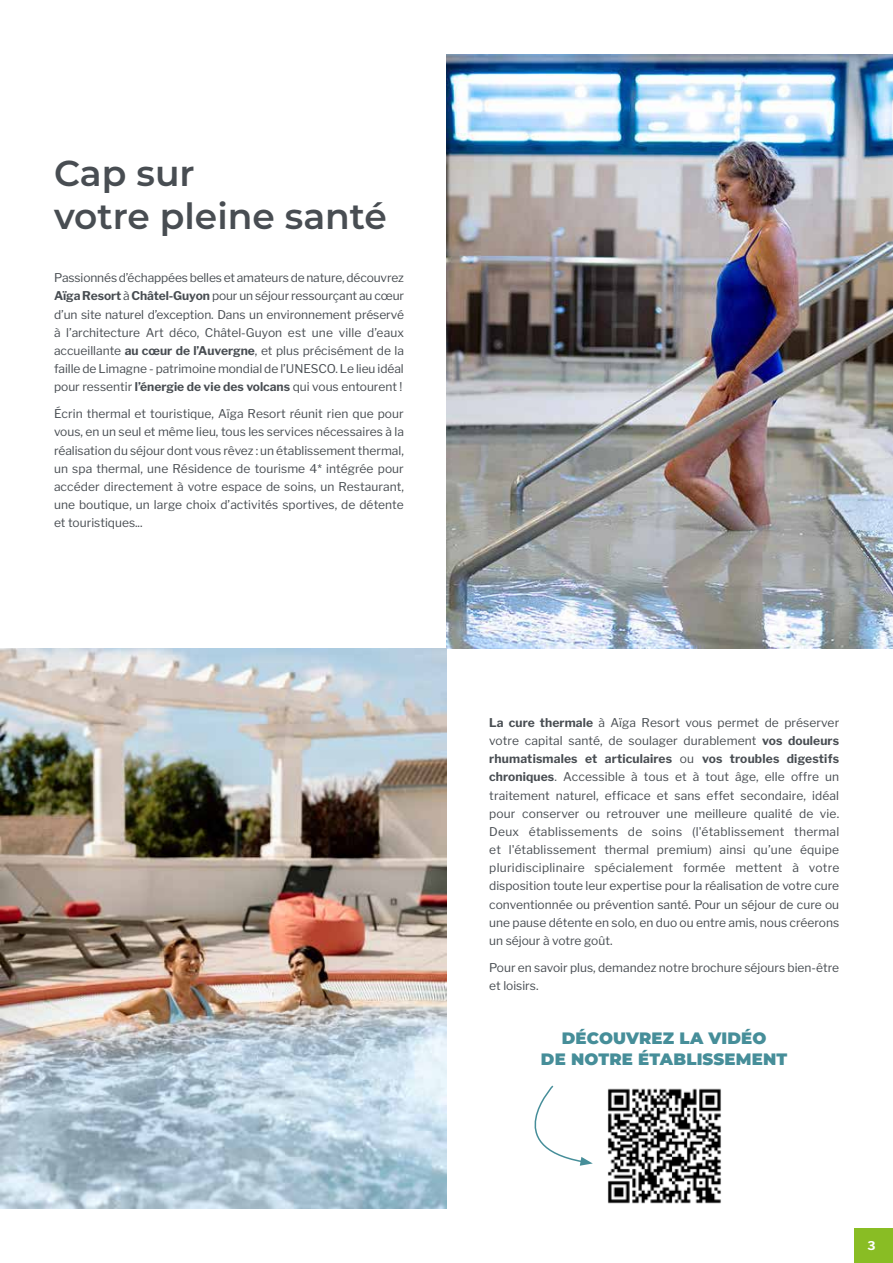
<style>
.page{position:relative;width:893px;height:1263px;background:#fff}
.page>*{position:absolute;margin:0;border:0;box-sizing:border-box;transform-origin:0 0}
.t1{font:600 36px/43.2px "Montserrat";color:#484d52}
.t2{font:900 16.5px/21px "Montserrat";letter-spacing:.01em;color:#468e99;text-align:center}
.t3{font:12px/18.1px "Libre Franklin";color:#484d52;text-align:justify}
.t4{font:700 12px "Libre Franklin";color:#fff}
.s1{font-weight:700}
</style>
<div class="page">
<div style="left:854px;top:1229px;width:39px;height:34px;background:#89bd24"></div>
<img style="left:447px;top:54px;width:446px;height:594px">
<img style="left:0;top:648px;width:447px;height:561px">
<img style="left:607px;top:1088px;width:114px;height:115px">
<svg style="left:534px;top:1085px;width:59px;height:81px"></svg>
<h1 class="t1" style="left:54px;top:151px;width:334px">Cap sur<br>votre pleine santé</h1>
<p class="t3" style="left:54px;top:269px;width:352px">Passionnés d’échappées belles et amateurs de nature, découvrez <span class="s1">Aïga Resort</span> à <span class="s1">Châtel-Guyon</span> pour un séjour ressourçant au cœur d’un site naturel d’exception. Dans un environnement préservé à l’architecture Art déco, Châtel-Guyon est une ville d’eaux accueillante <span class="s1">au cœur de l’Auvergne</span>, et plus précisément de la faille de Limagne - patrimoine mondial de l’UNESCO. Le lieu idéal pour ressentir <span class="s1">l’énergie de vie des volcans</span> qui vous entourent !</p>
<p class="t3" style="left:54px;top:405px;width:351px">Écrin thermal et touristique, Aïga Resort réunit rien que pour vous, en un seul et même lieu, tous les services nécessaires à la réalisation du séjour dont vous rêvez : un établissement thermal, un spa thermal, une Résidence de tourisme 4* intégrée pour accéder directement à votre espace de soins, un Restaurant, une boutique, un large choix d’activités sportives, de détente et touristiques...</p>
<p class="t3" style="left:489px;top:714px;width:352px"><span class="s1">La cure thermale</span> à Aïga Resort vous permet de préserver votre capital santé, de soulager durablement <span class="s1">vos douleurs rhumatismales et articulaires</span> ou <span class="s1">vos troubles digestifs chroniques</span>. Accessible à tous et à tout âge, elle offre un traitement naturel, efficace et sans effet secondaire, idéal pour conserver ou retrouver une meilleure qualité de vie.<br>Deux établissements de soins (l'établissement thermal et l'établissement thermal premium) ainsi qu’une équipe pluridisciplinaire spécialement formée mettent à votre disposition toute leur expertise pour la réalisation de votre cure conventionnée ou prévention santé. Pour un séjour de cure ou une pause détente en solo, en duo ou entre amis, nous créerons un séjour à votre goût.</p>
<p class="t3" style="left:489px;top:958px;width:351px">Pour en savoir plus, demandez notre brochure séjours bien-être et loisirs.</p>
<h2 class="t2" style="left:541px;top:1028px;width:248px">DÉCOUVREZ LA VIDÉO<br>DE NOTRE ÉTABLISSEMENT</h2>
<p class="t4" style="left:867px;top:1240px;width:10px">3</p>
</div>
